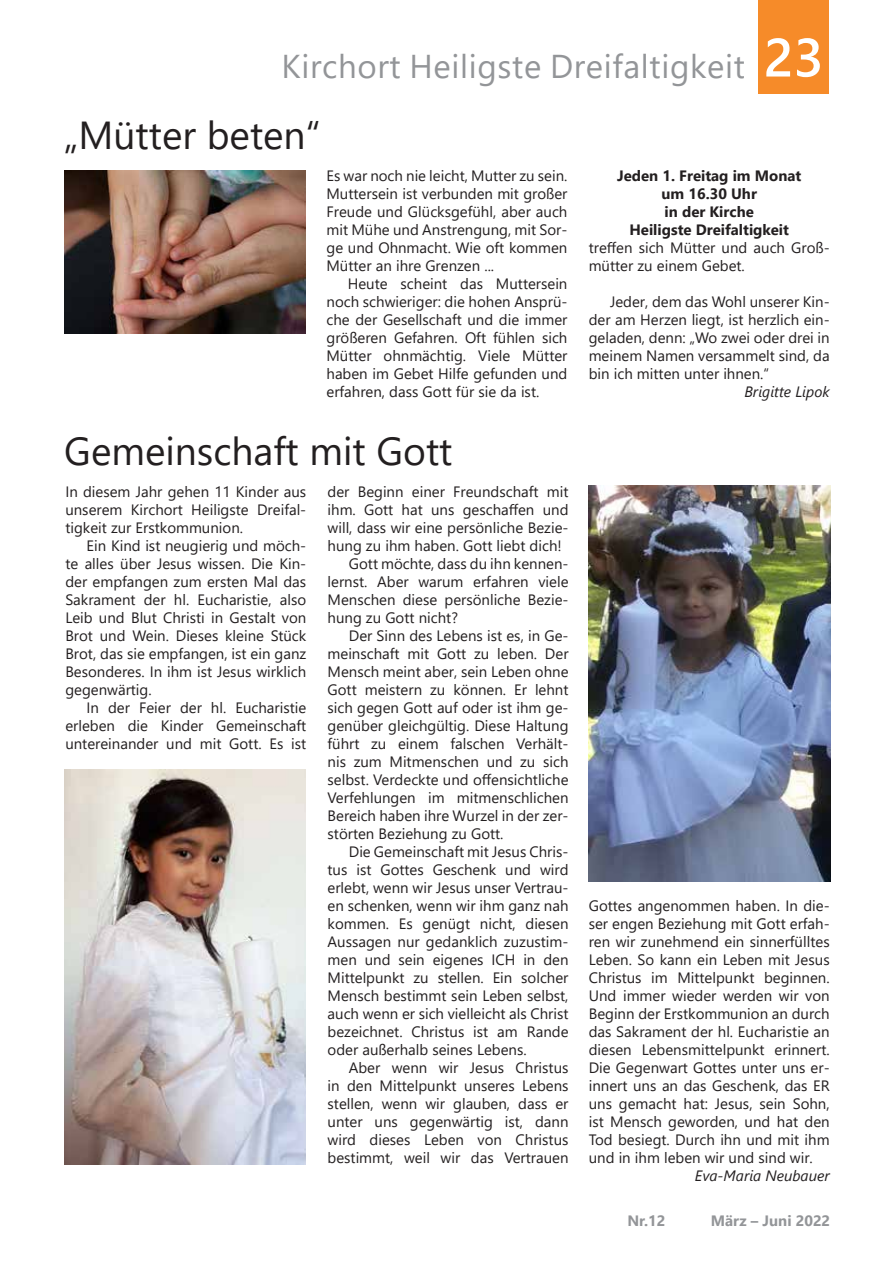
<style>
.page{position:relative;width:893px;height:1263px;background:#fff}
.page>*{position:absolute;margin:0;border:0;box-sizing:border-box;transform-origin:0 0}
.t1{font:600 54px "Segoe UI";color:#fff}
.PM_Fließtext{font:39px "Segoe UI";color:#231f20}
.PM_Fließtext_1__Absa{font:39px "Segoe UI";color:#231f20}
.t2{font:33px "Segoe UI";letter-spacing:.02em;color:#939598}
.PM_Fließtext-2{font:15px/18px "Segoe UI";color:#231f20;text-align:justify}
.PM_Fließtext_1__Absa-2{font:15px/18px "Segoe UI";color:#231f20;text-align:justify}
.PM_Fließtext_1__Absa-3{font:700 15px "Segoe UI";color:#231f20}
.PM_Fließtext-3{font:italic 15px "Segoe UI";color:#231f20}
.t3{font:700 15px "Segoe UI";color:#939598}
</style>
<div class="page">
<div style="left:758px;top:0;width:71px;height:94px;background:#f68b29"></div>
<img style="left:589px;top:486px;width:241px;height:395px">
<img style="left:65px;top:769px;width:241px;height:395px">
<img style="left:65px;top:171px;width:240px;height:162px">
<p class="t2" style="left:282px;top:35px;width:465px">Kirchort Heiligste Dreifaltigkeit</p>
<p class="PM_Fließtext_1__Absa" style="left:64px;top:98px;width:258px">„Mütter beten“</p>
<h1 class="t1" style="left:764px;top:6px;width:61px">23</h1>
<p class="PM_Fließtext_1__Absa-2" style="left:326px;top:165px;width:242px">Es war noch nie leicht, Mutter zu sein.<br>Muttersein ist verbunden mit großer Freude und Glücksgefühl, aber auch mit Mühe und Anstrengung, mit Sor&shy;ge und Ohnmacht. Wie oft kommen Mütter an ihre Grenzen ...</p>
<p class="PM_Fließtext-2" style="left:326px;top:273px;width:242px;text-indent:21px">Heute scheint das Muttersein noch schwieriger: die hohen Ansprü&shy;che der Gesellschaft und die immer größeren Gefahren. Oft fühlen sich Mütter ohnmächtig. Viele Mütter haben im Gebet Hilfe gefunden und erfahren, dass Gott für sie da ist.</p>
<p class="PM_Fließtext" style="left:64px;top:414px;width:390px">Gemeinschaft mit Gott</p>
<p class="PM_Fließtext-2" style="left:328px;top:481px;width:242px">der Beginn einer Freundschaft mit</p>
<p class="PM_Fließtext-2" style="left:328px;top:499px;width:242px">ihm. Gott hat uns geschaffen und</p>
<p class="PM_Fließtext-2" style="left:328px;top:517px;width:242px">will, dass wir eine persönliche Bezie-</p>
<p class="PM_Fließtext-2" style="left:328px;top:535px;width:236px">hung zu ihm haben. Gott liebt dich!</p>
<p class="PM_Fließtext-2" style="left:349px;top:553px;width:219px">Gott möchte, dass du ihn kennen-</p>
<p class="PM_Fließtext-2" style="left:328px;top:571px;width:242px">lernst. Aber warum erfahren viele</p>
<p class="PM_Fließtext-2" style="left:328px;top:589px;width:242px">Menschen diese persönliche Bezie-</p>
<p class="PM_Fließtext-2" style="left:328px;top:607px;width:132px">hung zu Gott nicht?</p>
<p class="PM_Fließtext-2" style="left:349px;top:625px;width:221px">Der Sinn des Lebens ist es, in Ge-</p>
<p class="PM_Fließtext-2" style="left:328px;top:643px;width:242px">meinschaft mit Gott zu leben. Der</p>
<p class="PM_Fließtext-2" style="left:328px;top:661px;width:242px">Mensch meint aber, sein Leben ohne</p>
<p class="PM_Fließtext-2" style="left:328px;top:679px;width:242px">Gott meistern zu können. Er lehnt</p>
<p class="PM_Fließtext-2" style="left:328px;top:697px;width:242px">sich gegen Gott auf oder ist ihm ge-</p>
<p class="PM_Fließtext-2" style="left:328px;top:715px;width:242px">genüber gleichgültig. Diese Haltung</p>
<p class="PM_Fließtext-2" style="left:328px;top:733px;width:242px">führt zu einem falschen Verhält-</p>
<p class="PM_Fließtext-2" style="left:328px;top:751px;width:242px">nis zum Mitmenschen und zu sich</p>
<p class="PM_Fließtext-2" style="left:328px;top:769px;width:242px">selbst. Verdeckte und offensichtliche</p>
<p class="PM_Fließtext-2" style="left:328px;top:787px;width:242px">Verfehlungen im mitmenschlichen</p>
<p class="PM_Fließtext-2" style="left:328px;top:805px;width:242px">Bereich haben ihre Wurzel in der zer-</p>
<p class="PM_Fließtext-2" style="left:328px;top:823px;width:177px">störten Beziehung zu Gott.</p>
<p class="PM_Fließtext-2" style="left:349px;top:841px;width:221px">Die Gemeinschaft mit Jesus Chris-</p>
<p class="PM_Fließtext-2" style="left:328px;top:859px;width:242px">tus ist Gottes Geschenk und wird</p>
<p class="PM_Fließtext-2" style="left:328px;top:877px;width:242px">erlebt, wenn wir Jesus unser Vertrau-</p>
<p class="PM_Fließtext-2" style="left:328px;top:895px;width:242px">en schenken, wenn wir ihm ganz nah</p>
<p class="PM_Fließtext-2" style="left:328px;top:913px;width:242px">kommen. Es genügt nicht, diesen</p>
<p class="PM_Fließtext-2" style="left:328px;top:931px;width:242px">Aussagen nur gedanklich zuzustim-</p>
<p class="PM_Fließtext-2" style="left:328px;top:949px;width:242px">men und sein eigenes ICH in den</p>
<p class="PM_Fließtext-2" style="left:328px;top:967px;width:242px">Mittelpunkt zu stellen. Ein solcher</p>
<p class="PM_Fließtext-2" style="left:328px;top:985px;width:242px">Mensch bestimmt sein Leben selbst,</p>
<p class="PM_Fließtext-2" style="left:328px;top:1003px;width:242px">auch wenn er sich vielleicht als Christ</p>
<p class="PM_Fließtext-2" style="left:328px;top:1021px;width:242px">bezeichnet. Christus ist am Rande</p>
<p class="PM_Fließtext-2" style="left:328px;top:1039px;width:201px">oder außerhalb seines Lebens.</p>
<p class="PM_Fließtext-2" style="left:349px;top:1057px;width:221px">Aber wenn wir Jesus Christus</p>
<p class="PM_Fließtext-2" style="left:328px;top:1075px;width:242px">in den Mittelpunkt unseres Lebens</p>
<p class="PM_Fließtext-2" style="left:328px;top:1093px;width:242px">stellen, wenn wir glauben, dass er</p>
<p class="PM_Fließtext-2" style="left:328px;top:1111px;width:242px">unter uns gegenwärtig ist, dann</p>
<p class="PM_Fließtext-2" style="left:328px;top:1129px;width:242px">wird dieses Leben von Christus</p>
<p class="PM_Fließtext-2" style="left:328px;top:1147px;width:242px">bestimmt, weil wir das Vertrauen</p>
<p class="PM_Fließtext-2" style="left:65px;top:481px;width:242px">In diesem Jahr gehen 11 Kinder aus unserem Kirchort Heiligste Dreifal&shy;tigkeit zur Erstkommunion.</p>
<p class="PM_Fließtext-2" style="left:65px;top:535px;width:242px;text-indent:21px">Ein Kind ist neugierig und möch&shy;te alles über Jesus wissen. Die Kin&shy;der empfangen zum ersten Mal das Sakrament der hl. Eucharistie, also Leib und Blut Christi in Gestalt von Brot und Wein. Dieses kleine Stück Brot, das sie empfangen, ist ein ganz Besonderes. In ihm ist Jesus wirklich gegenwärtig.</p>
<p class="PM_Fließtext-2" style="left:65px;top:697px;width:242px;text-indent:21px">In der Feier der hl. Eucharistie erleben die Kinder Gemeinschaft untereinander und mit Gott. Es ist</p>
<p class="PM_Fließtext_1__Absa-3" style="left:617px;top:162px;width:186px">Jeden 1. Freitag im Monat</p>
<p class="PM_Fließtext_1__Absa-3" style="left:661px;top:180px;width:97px">um 16.30 Uhr</p>
<p class="PM_Fließtext_1__Absa-3" style="left:665px;top:198px;width:91px">in der Kirche</p>
<p class="PM_Fließtext_1__Absa-3" style="left:629px;top:216px;width:161px">Heiligste Dreifaltigkeit</p>
<p class="PM_Fließtext_1__Absa-2" style="left:589px;top:237px;width:242px">treffen sich Mütter und auch Groß&shy;mütter zu einem Gebet.</p>
<p class="PM_Fließtext-2" style="left:589px;top:291px;width:242px;text-indent:21px">Jeder, dem das Wohl unserer Kin&shy;der am Herzen liegt, ist herzlich ein&shy;geladen, denn: „Wo zwei oder drei in meinem Namen versammelt sind, da bin ich mitten unter ihnen.“</p>
<p class="PM_Fließtext-3" style="left:744px;top:378px;width:87px">Brigitte Lipok</p>
<p class="PM_Fließtext-2" style="left:589px;top:895px;width:242px">Gottes angenommen haben. In die&shy;ser engen Beziehung mit Gott erfah&shy;ren wir zunehmend ein sinnerfülltes Leben. So kann ein Leben mit Jesus Christus im Mittelpunkt beginnen.<br>Und immer wieder werden wir von Beginn der Erstkommunion an durch das Sakrament der hl. Eucharistie an diesen Lebensmittelpunkt erinnert.<br>Die Gegenwart Gottes unter uns er&shy;innert uns an das Geschenk, das ER uns gemacht hat: Jesus, sein Sohn, ist Mensch geworden, und hat den Tod besiegt. Durch ihn und mit ihm und in ihm leben wir und sind wir.</p>
<p class="PM_Fließtext-3" style="left:695px;top:1161px;width:136px">Eva-Maria Neubauer</p>
<p class="t3" style="left:627px;top:1206px;width:39px">Nr.12</p>
<p class="t3" style="left:711px;top:1206px;width:121px">März – Juni 2022</p>
</div>
